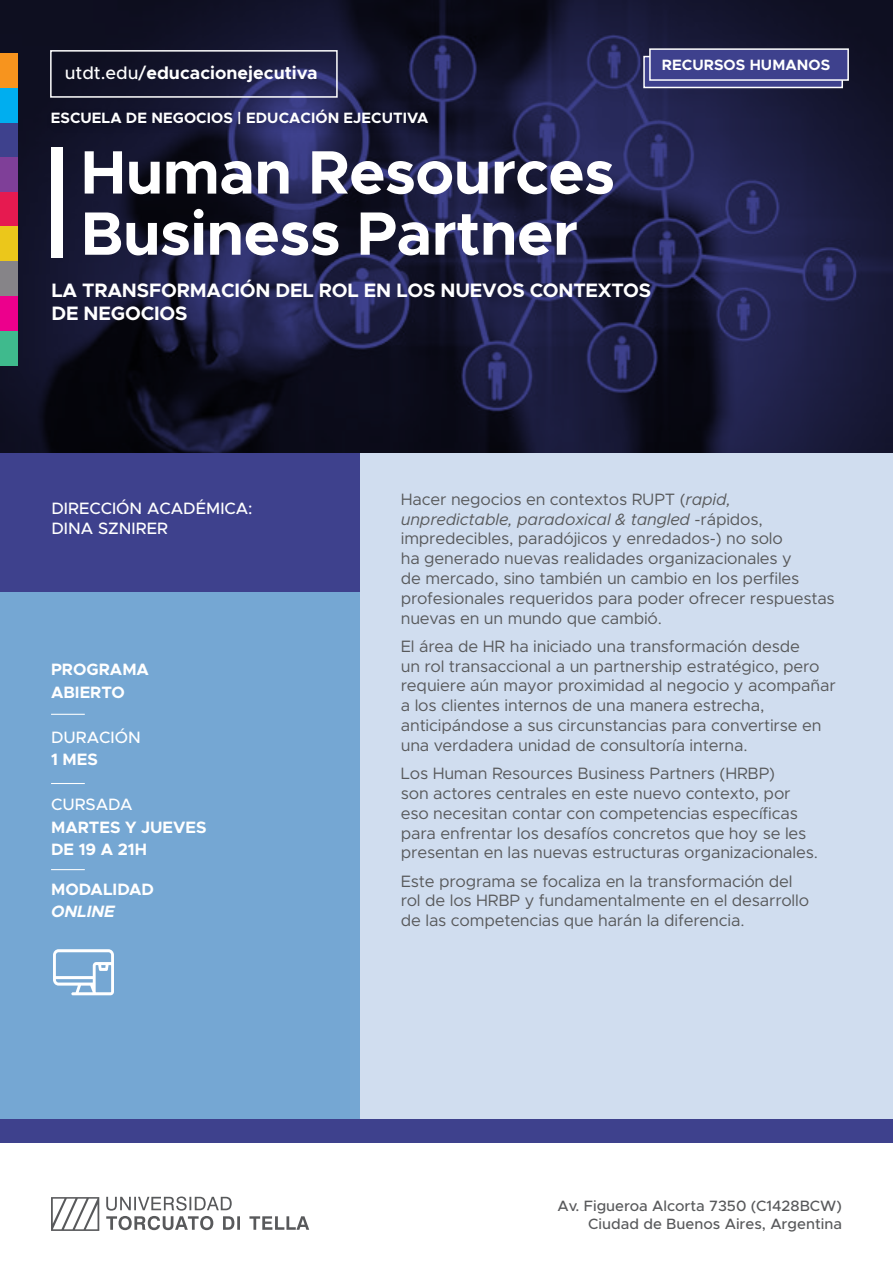
<style>
.page{position:relative;width:893px;height:1263px;background:#fff}
.page>*{position:absolute;margin:0;border:0;box-sizing:border-box;transform-origin:0 0}
.t1{font:700 61.5px/61.2px "Metropolis";letter-spacing:-.01em;color:#fff}
.t2{font:700 19.5px/23.4px "Metropolis";letter-spacing:-.01em;color:#fff}
.t3{font:700 18px "Metropolis";color:#fff}
.t4{font:16.5px/19.8px "Metropolis";letter-spacing:-.01em;color:#58595b}
.t5{font:700 16.5px/22.5px "Metropolis";color:#fff}
.t6{font:500 16.5px/19.8px "Metropolis";color:#fff}
.t7{font:italic 700 16.5px "Metropolis";color:#fff}
.t8{font:500 15px/18px "Metropolis";color:#58595b;text-align:right}
.t9{font:700 15px "Metropolis";letter-spacing:.005em;color:#fff}
.s1{font-weight:500}
.s2{font-style:italic}
</style>
<div class="page">
<img style="left:0;top:0;width:893px;height:453px">
<div style="left:0;top:53px;width:18px;height:35px;background:#f7941e"></div>
<div style="left:0;top:192px;width:18px;height:35px;background:#e61a50"></div>
<div style="left:0;top:122px;width:18px;height:35px;background:#3e418d"></div>
<div style="left:0;top:261px;width:18px;height:35px;background:#868488"></div>
<div style="left:0;top:296px;width:18px;height:35px;background:#ec008c"></div>
<div style="left:0;top:331px;width:18px;height:34px;background:#3fba8d"></div>
<div style="left:0;top:88px;width:18px;height:34px;background:#00aeef"></div>
<div style="left:0;top:227px;width:18px;height:34px;background:#ebc71b"></div>
<div style="left:0;top:157px;width:18px;height:35px;background:#7f3f98"></div>
<div style="left:50px;top:50px;width:288px;height:48px;border:2px solid #fff"></div>
<div style="left:332px;top:453px;width:561px;height:678px;background:#d0ddef"></div>
<div style="left:0;top:455px;width:360px;height:677px;background:#75a7d3"></div>
<div style="left:0;top:1119px;width:893px;height:24px;background:#3e418d"></div>
<div style="left:0;top:453px;width:360px;height:139px;background:#3e418d"></div>
<div style="left:643px;top:56px;width:200px;height:32px;background:#3e418d;border:2px solid #fff"></div>
<div style="left:649px;top:48px;width:200px;height:33px;background:#3e418d;border:2px solid #fff"></div>
<div style="left:47px;top:105px;width:392px;height:30px;background:#000;opacity:.3"></div>
<div style="left:51px;top:148px;width:12px;height:110px;background:#fff"></div>
<hr style="left:51px;top:783px;width:34px;height:1px;background:#fff">
<hr style="left:51px;top:714px;width:34px;height:1px;background:#fff">
<svg style="left:106px;top:1216px;width:203px;height:14px"></svg>
<svg style="left:106px;top:1196px;width:126px;height:14px"></svg>
<svg style="left:51px;top:1197px;width:48px;height:34px"></svg>
<svg style="left:53px;top:949px;width:61px;height:46px"></svg>
<hr style="left:51px;top:869px;width:34px;height:1px;background:#fff">
<p class="t3" style="left:65px;top:62px;width:254px"><span class="s1">utdt.edu/</span>educacionejecutiva</p>
<p class="t9" style="left:51px;top:108px;width:379px">ESCUELA DE NEGOCIOS | EDUCACIÓN EJECUTIVA</p>
<h1 class="t1" style="left:81px;top:142px;width:536px">Human Resources<br>Business Partner</h1>
<p class="t2" style="left:51px;top:279px;width:601px">LA TRANSFORMACIÓN DEL ROL EN LOS NUEVOS CONTEXTOS<br>DE NEGOCIOS</p>
<p class="t9" style="left:662px;top:55px;width:170px">RECURSOS HUMANOS</p>
<p class="t6" style="left:51px;top:499px;width:203px">DIRECCIÓN ACADÉMICA:<br>DINA SZNIRER</p>
<p class="t5" style="left:51px;top:658px;width:100px">PROGRAMA<br>ABIERTO</p>
<p class="t6" style="left:51px;top:727px;width:91px">DURACIÓN</p>
<p class="t5" style="left:51px;top:748px;width:48px">1 MES</p>
<p class="t6" style="left:51px;top:795px;width:83px">CURSADA</p>
<p class="t5" style="left:51px;top:816px;width:157px">MARTES Y JUEVES<br>DE 19 A 21H</p>
<p class="t5" style="left:51px;top:878px;width:105px">MODALIDAD</p>
<p class="t7" style="left:51px;top:901px;width:65px">ONLINE</p>
<p class="t4" style="left:401px;top:489px;width:435px">Hacer negocios en contextos RUPT (<span class="s2">rapid, unpredictable, paradoxical &amp; tangled</span> -rápidos, impredecibles, paradójicos y enredados-) no solo<br>ha generado nuevas realidades organizacionales y<br>de mercado, sino también un cambio en los perfiles profesionales requeridos para poder ofrecer respuestas nuevas en un mundo que cambió.</p>
<p class="t4" style="left:401px;top:636px;width:437px">El área de HR ha iniciado una transformación desde<br>un rol transaccional a un partnership estratégico, pero requiere aún mayor proximidad al negocio y acompañar a los clientes internos de una manera estrecha, anticipándose a sus circunstancias para convertirse en una verdadera unidad de consultoría interna.</p>
<p class="t4" style="left:401px;top:763px;width:419px">Los Human Resources Business Partners (HRBP)<br>son actores centrales en este nuevo contexto, por eso necesitan contar con competencias específicas para enfrentar los desafíos concretos que hoy se les presentan en las nuevas estructuras organizacionales.</p>
<p class="t4" style="left:401px;top:871px;width:410px">Este programa se focaliza en la transformación del rol de los HRBP y fundamentalmente en el desarrollo de las competencias que harán la diferencia.</p>
<p class="t8" style="left:557px;top:1196px;width:286px">Av. Figueroa Alcorta 7350 (C1428BCW)<br>Ciudad de Buenos Aires, Argentina</p>
</div>
